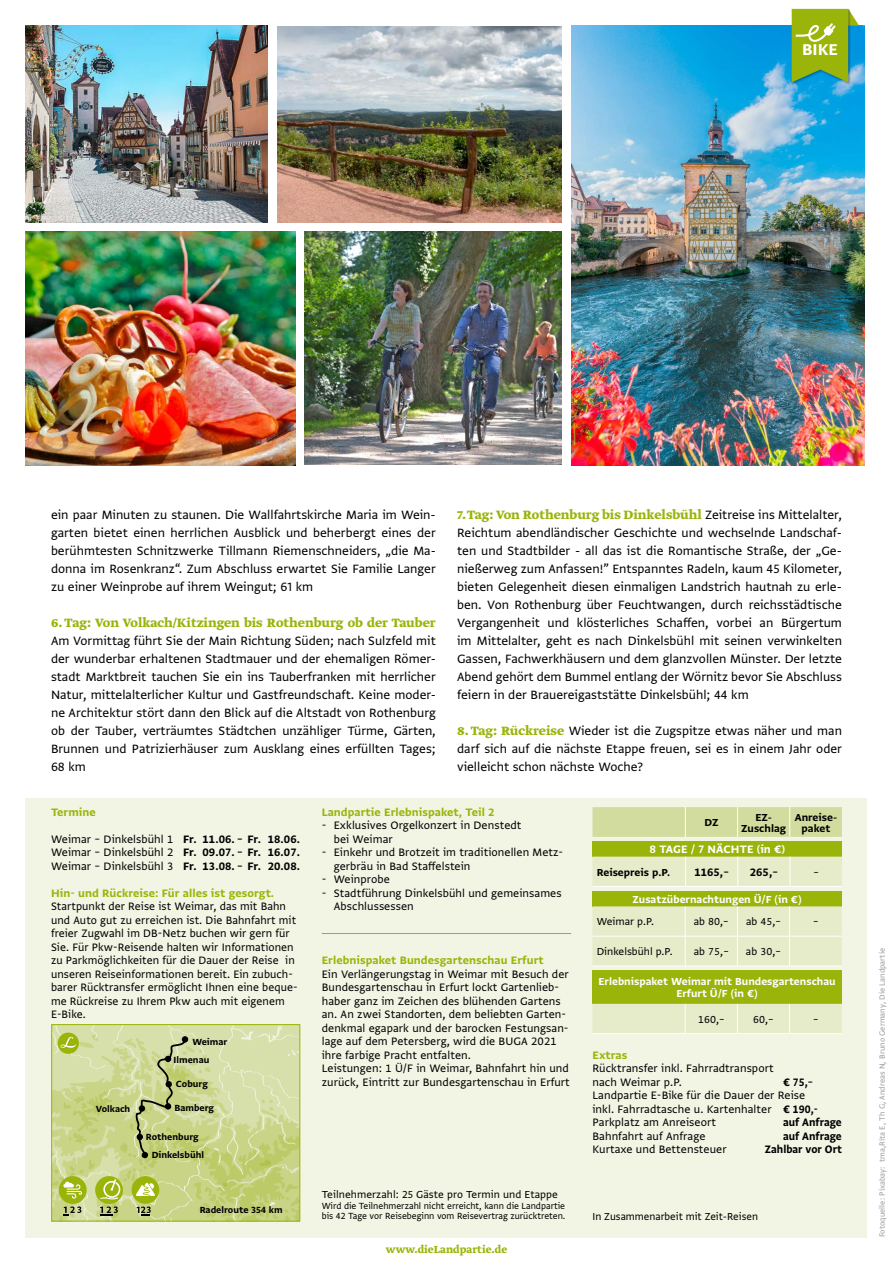
<style>
.page{position:relative;width:893px;height:1263px;background:#fff}
.page>*{position:absolute;margin:0;border:0;box-sizing:border-box;transform-origin:0 0}
.t1{font:18.6px "Greta Sans Std Bld";color:#fff}
.t2{font:14.25px/18px "Greta Sans Std";color:#000;text-align:justify}
.t3{font:700 14.25px "Greta Text Pro";color:#9bb409}
.t4{font:12.75px/13.5px "Greta Sans Std";letter-spacing:.005em;color:#000}
.t5{font:12.75px "Greta Sans Std Bld";letter-spacing:.005em;color:#9bb409}
.t6{font:12.75px "Greta Sans Std Bld";color:#000;scale:.93 1}
.t7{font:12.75px "Greta Sans Std Bld";letter-spacing:.01em;color:#fff}
.t8{font:12.75px "Greta Sans Std Bld";color:#000}
.t9{font:12px "Greta Sans Std";color:#000}
.t10{font:12px/12px "Greta Sans Std Bld";color:#fff;text-align:center}
.t11{font:12px/10.5px "Greta Sans Std Bld";color:#000;text-align:center}
.t12{font:700 12px "Greta Text Pro";letter-spacing:.005em;color:#9bb409}
.t13{font:10.5px/10.5px "Greta Sans Std";color:#000}
.t14{font:10.5px/17.7px "Greta Sans Std Bld";color:#000}
.t15{font:9px "Greta Sans Std";letter-spacing:.005em;color:#9c9d9d}
.s1{font-family:"Greta Sans Std";font-weight:400;color:#000}
.s2{font-family:"Greta Text Pro";font-weight:700;color:#9bb409}
.s3{font-family:"Greta Sans Std Bld"}
</style>
<div class="page">
<img style="left:304px;top:231px;width:257px;height:234px">
<img style="left:277px;top:26px;width:284px;height:196px">
<img style="left:26px;top:26px;width:242px;height:196px">
<img style="left:571px;top:26px;width:293px;height:439px">
<img style="left:26px;top:231px;width:269px;height:234px">
<div style="left:792px;top:9px;width:58px;height:75px;background:#000;opacity:.3"></div>
<svg style="left:792px;top:9px;width:67px;height:73px;background:#87b23f"></svg>
<div style="left:26px;top:798px;width:841px;height:439px;background:#f2f5e4"></div>
<hr style="left:322px;top:933px;width:249px;height:1px;background:#9bb409">
<div style="left:592px;top:807px;width:250px;height:30px;background:#d2dc9e"></div>
<hr style="left:685px;top:807px;width:1px;height:30px;background:#fff">
<hr style="left:737px;top:807px;width:1px;height:30px;background:#fff">
<hr style="left:789px;top:807px;width:1px;height:30px;background:#fff">
<div style="left:592px;top:841px;width:250px;height:16px;background:#9bb409"></div>
<div style="left:592px;top:857px;width:250px;height:29px;background:#e6ebca"></div>
<hr style="left:592px;top:886px;width:94px;height:1px;background:#fff">
<hr style="left:686px;top:886px;width:52px;height:1px;background:#fff">
<hr style="left:738px;top:886px;width:52px;height:1px;background:#fff">
<hr style="left:790px;top:886px;width:52px;height:1px;background:#fff">
<div style="left:592px;top:891px;width:250px;height:15px;background:#9bb409"></div>
<div style="left:592px;top:906px;width:250px;height:59px;background:#e6ebca"></div>
<hr style="left:592px;top:936px;width:93px;height:1px;background:#fff">
<hr style="left:685px;top:936px;width:52px;height:1px;background:#fff">
<hr style="left:737px;top:936px;width:52px;height:1px;background:#fff">
<hr style="left:789px;top:936px;width:53px;height:1px;background:#fff">
<hr style="left:592px;top:966px;width:93px;height:1px;background:#fff">
<hr style="left:685px;top:966px;width:52px;height:1px;background:#fff">
<hr style="left:737px;top:966px;width:52px;height:1px;background:#fff">
<hr style="left:789px;top:966px;width:53px;height:1px;background:#fff">
<hr style="left:685px;top:906px;width:1px;height:30px;background:#fff">
<hr style="left:737px;top:906px;width:1px;height:30px;background:#fff">
<hr style="left:789px;top:906px;width:1px;height:30px;background:#fff">
<hr style="left:685px;top:936px;width:1px;height:30px;background:#fff">
<hr style="left:737px;top:936px;width:1px;height:30px;background:#fff">
<hr style="left:789px;top:936px;width:1px;height:30px;background:#fff">
<div style="left:592px;top:970px;width:250px;height:34px;background:#9bb409"></div>
<hr style="left:592px;top:1033px;width:93px;height:1px;background:#fff">
<hr style="left:685px;top:1033px;width:52px;height:1px;background:#fff">
<hr style="left:737px;top:1033px;width:52px;height:1px;background:#fff">
<hr style="left:789px;top:1033px;width:53px;height:1px;background:#fff">
<div style="left:592px;top:1004px;width:250px;height:29px;background:#e6ebca"></div>
<svg style="left:52px;top:1024px;width:248px;height:197px;background:#c9d38c"></svg>
<h1 class="t1" style="left:802px;top:38px;width:37px">BIKE</h1>
<p class="t2" style="left:51px;top:505px;width:386px">ein paar Minuten zu staunen. Die Wallfahrtskirche Maria im Wein&shy;garten bietet einen herrlichen Ausblick und beherbergt eines der berühmtesten Schnitzwerke Tillmann Riemenschneiders, „die Ma&shy;donna im Rosenkranz“. Zum Abschluss erwartet Sie Familie Langer zu einer Weinprobe auf ihrem Weingut; 61 km</p>
<p class="t3" style="left:51px;top:613px;width:386px">6. Tag: Von Volkach/Kitzingen bis Rothenburg ob der Tauber</p>
<p class="t2" style="left:51px;top:631px;width:386px">Am Vormittag führt Sie der Main Richtung Süden; nach Sulzfeld mit der wunderbar erhaltenen Stadtmauer und der ehemaligen Römer&shy;stadt Marktbreit tauchen Sie ein ins Tauberfranken mit herrlicher Natur, mittelalterlicher Kultur und Gastfreundschaft. Keine moder&shy;ne Architektur stört dann den Blick auf die Altstadt von Rothenburg ob der Tauber, verträumtes Städtchen unzähliger Türme, Gärten, Brunnen und Patrizierhäuser zum Ausklang eines erfüllten Tages; 68 km</p>
<p class="t3" style="left:457px;top:505px;width:386px">7. Tag: Von Rothenburg bis Dinkelsbühl <span class="s1">Zeitreise ins Mittelalter,</span></p>
<p class="t2" style="left:457px;top:523px;width:386px">Reichtum abendländischer Geschichte und wechselnde Landschaf&shy;ten und Stadtbilder - all das ist die Romantische Straße, der „Ge&shy;nießerweg zum Anfassen!” Entspanntes Radeln, kaum 45 Kilometer, bieten Gelegenheit diesen einmaligen Landstrich hautnah zu erle&shy;ben. Von Rothenburg über Feuchtwangen, durch reichsstädtische Vergangenheit und klösterliches Schaffen, vorbei an Bürgertum im Mittelalter, geht es nach Dinkelsbühl mit seinen verwinkelten Gassen, Fachwerkhäusern und dem glanzvollen Münster. Der letzte Abend gehört dem Bummel entlang der Wörnitz bevor Sie Abschluss feiern in der Brauereigaststätte Dinkelsbühl; 44 km</p>
<p class="t2" style="left:457px;top:721px;width:386px"><span class="s2">8. Tag: Rückreise</span> Wieder ist die Zugspitze etwas näher und man darf sich auf die nächste Etappe freuen, sei es in einem Jahr oder vielleicht schon nächste Woche?</p>
<p class="t5" style="left:51px;top:804px;width:46px">Termine</p>
<p class="t4" style="left:51px;top:832px;width:250px;text-align:justify">Weimar – Dinkelsbühl 1 <span class="s3">Fr. 11.06. – Fr. 18.06.<br></span>Weimar – Dinkelsbühl 2 <span class="s3">Fr. 09.07. – Fr. 16.07.<br></span>Weimar – Dinkelsbühl 3 <span class="s3">Fr. 13.08. – Fr. 20.08.</span></p>
<p class="t5" style="left:51px;top:885px;width:225px">Hin- und Rückreise: Für alles ist gesorgt.</p>
<p class="t4" style="left:51px;top:899px;width:248px">Startpunkt der Reise ist Weimar, das mit Bahn und Auto gut zu erreichen ist. Die Bahnfahrt mit freier Zugwahl im DB-Netz buchen wir gern für Sie. Für Pkw-Reisende halten wir Informationen zu Parkmöglichkeiten für die Dauer der Reise in unseren Reiseinformationen bereit. Ein zubuch&shy;barer Rücktransfer ermöglicht Ihnen eine beque&shy;me Rückreise zu Ihrem Pkw auch mit eigenem E-Bike.</p>
<p class="t14" style="left:174px;top:1033px;width:55px;text-indent:19px">Weimar<br>Ilmenau</p>
<p class="t14" style="left:176px;top:1075px;width:33px">Coburg</p>
<p class="t14" style="left:96px;top:1100px;width:36px">Volkach</p>
<p class="t14" style="left:174px;top:1098px;width:41px">Bamberg</p>
<p class="t14" style="left:146px;top:1128px;width:60px;text-align:center">Rothenburg<br>Dinkelsbühl</p>
<p class="t14" style="left:200px;top:1201px;width:85px">Radelroute 354 km</p>
<p class="t5" style="left:322px;top:804px;width:174px">Landpartie Erlebnispaket, Teil 2</p>
<p class="t4" style="left:334px;top:818px;width:189px;text-indent:-12px">- Exklusives Orgelkonzert in Denstedt bei Weimar</p>
<p class="t4" style="left:334px;top:845px;width:231px;text-indent:-12px">- Einkehr und Brotzeit im traditionellen Metz&shy;gerbräu in Bad Staffelstein</p>
<p class="t4" style="left:322px;top:872px;width:70px">- Weinprobe</p>
<p class="t4" style="left:334px;top:886px;width:229px;text-indent:-12px">- Stadtführung Dinkelsbühl und gemeinsames<br>Abschlussessen</p>
<p class="t5" style="left:322px;top:953px;width:223px">Erlebnispaket Bundesgartenschau Erfurt</p>
<p class="t4" style="left:322px;top:967px;width:250px">Ein Verlängerungstag in Weimar mit Besuch der Bundesgartenschau in Erfurt lockt Gartenlieb&shy;haber ganz im Zeichen des blühenden Gartens an. An zwei Standorten, dem beliebten Garten&shy;denkmal egapark und der barocken Festungsan&shy;lage auf dem Petersberg, wird die BUGA 2021 ihre farbige Pracht entfalten.<br>Leistungen: 1 Ü/F in Weimar, Bahnfahrt hin und zurück, Eintritt zur Bundesgartenschau in Erfurt</p>
<p class="t11" style="left:704px;top:817px;width:15px">DZ</p>
<p class="t11" style="left:741px;top:812px;width:46px">EZ-<br>Zuschlag</p>
<p class="t11" style="left:795px;top:812px;width:44px">Anreise&shy;paket</p>
<p class="t7" style="left:649px;top:842px;width:137px">8 TAGE / 7 NÄCHTE (in €)</p>
<p class="t11" style="left:597px;top:866px;width:75px">Reisepreis p.P.</p>
<p class="t8" style="left:694px;top:864px;width:36px">1165,–</p>
<p class="t8" style="left:750px;top:864px;width:30px">265,–</p>
<p class="t9" style="left:813px;top:865px;width:7px">–</p>
<p class="t10" style="left:633px;top:893px;width:170px">Zusatzübernachtungen Ü/F (in €)</p>
<p class="t9" style="left:597px;top:915px;width:59px">Weimar p.P.</p>
<p class="t9" style="left:694px;top:915px;width:36px">ab 80,–</p>
<p class="t9" style="left:746px;top:915px;width:36px">ab 45,–</p>
<p class="t9" style="left:813px;top:915px;width:7px">–</p>
<p class="t9" style="left:597px;top:945px;width:77px">Dinkelsbühl p.P.</p>
<p class="t9" style="left:694px;top:945px;width:37px">ab 75,–</p>
<p class="t9" style="left:746px;top:945px;width:37px">ab 30,–</p>
<p class="t10" style="left:598px;top:975px;width:239px">Erlebnispaket Weimar mit Bundesgartenschau<br>Erfurt Ü/F (in €)</p>
<p class="t9" style="left:698px;top:1012px;width:28px">160,–</p>
<p class="t9" style="left:753px;top:1012px;width:22px">60,–</p>
<p class="t9" style="left:813px;top:1012px;width:7px">–</p>
<p class="t5" style="left:592px;top:1047px;width:36px">Extras</p>
<p class="t4" style="left:592px;top:1062px;width:183px">Rücktransfer inkl. Fahrradtransport nach Weimar p.P.</p>
<p class="t6" style="left:783px;top:1074px;width:34px">€ 75,–</p>
<p class="t4" style="left:592px;top:1088px;width:227px">Landpartie E-Bike für die Dauer der Reise inkl. Fahrradtasche u. Kartenhalter <span class="s3">€ 190,-<br></span>Parkplatz am Anreiseort</p>
<p class="t6" style="left:783px;top:1115px;width:65px">auf Anfrage</p>
<p class="t4" style="left:592px;top:1129px;width:114px">Bahnfahrt auf Anfrage</p>
<p class="t6" style="left:783px;top:1128px;width:65px">auf Anfrage</p>
<p class="t4" style="left:592px;top:1142px;width:136px">Kurtaxe und Bettensteuer</p>
<p class="t6" style="left:765px;top:1142px;width:84px">Zahlbar vor Ort</p>
<p class="t9" style="left:322px;top:1188px;width:238px">Teilnehmerzahl: 25 Gäste pro Termin und Etappe</p>
<p class="t13" style="left:322px;top:1200px;width:245px">Wird die Teilnehmerzahl nicht erreicht, kann die Landpartie bis 42 Tage vor Reisebeginn vom Reisevertrag zurücktreten.</p>
<p class="t9" style="left:592px;top:1209px;width:167px">In Zusammenarbeit mit Zeit-Reisen</p>
<p class="t12" style="left:386px;top:1241px;width:123px">www.dieLandpartie.de</p>
<p class="t15" style="left:877px;top:1237px;width:291px;rotate:-90deg">Fotoquelle: Pixabay: tma,Rita E, Th G, Andreas N, Bruno Germany, Die Landpartie</p>
</div>
